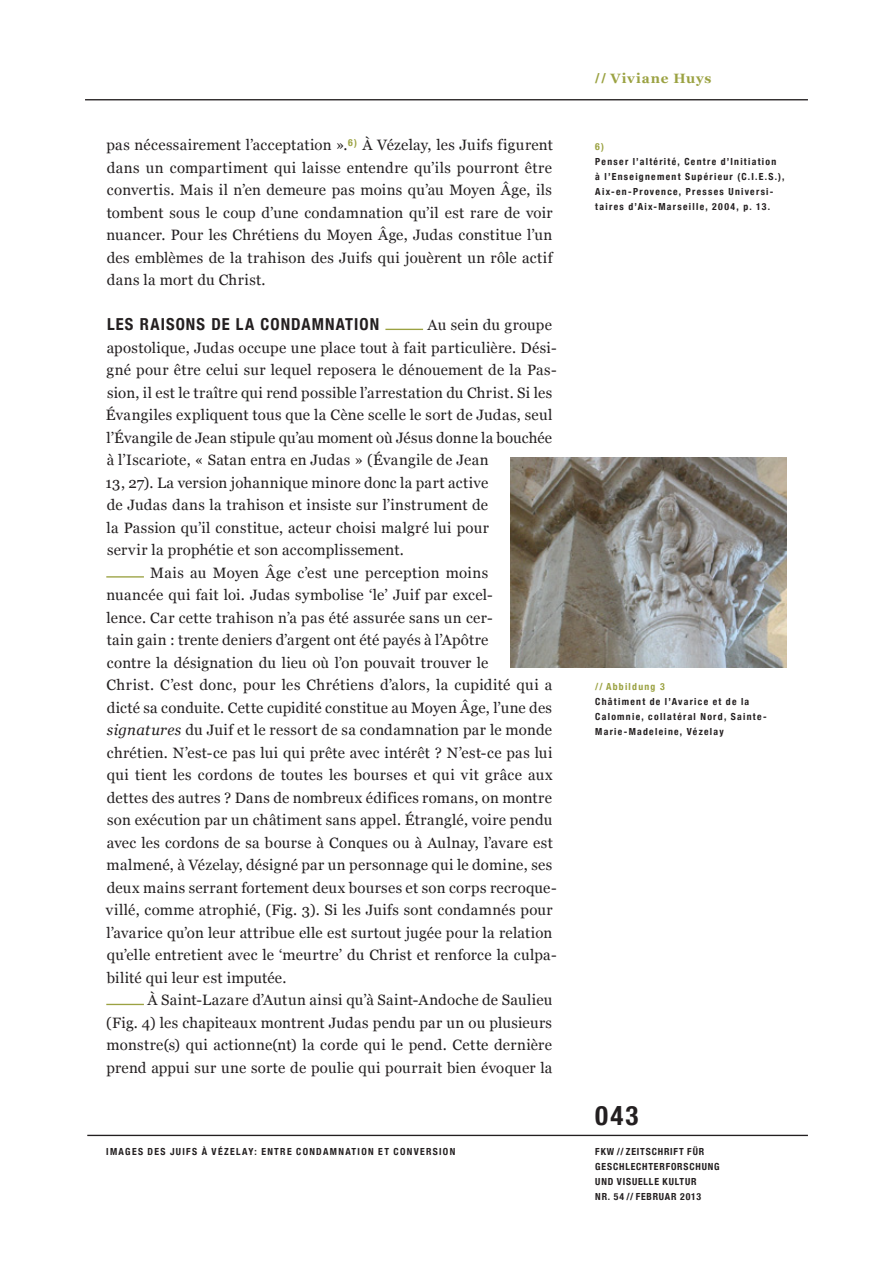
<style>
.page{position:relative;width:893px;height:1263px;background:#fff}
.page>*{position:absolute;margin:0;border:0;box-sizing:border-box;transform-origin:0 0}
.IVZ-Headline-18_21_G{font:700 condensed 27px "Helvetica Neue";color:#231f20}
.Fließtexte_Artikel{font:700 condensed 16.5px "Helvetica Neue";letter-spacing:.065em;color:#231f20}
.Fließtexte_Artikel-2{font:15px/22.5px "Georgia";letter-spacing:.02em;color:#231f20;text-align:justify}
.t1{font:700 13.5px "Georgia";letter-spacing:.06em;color:#9ba242}
.Fießtext-Fußnoten-He{font:700 condensed 9.75px/15px "Helvetica Neue";letter-spacing:.13em;color:#231f20}
.Abbildungen{font:700 condensed 9.75px/15px "Helvetica Neue";letter-spacing:.13em;color:#231f20}
.Fießtext-Fußnoten-He-2{font:700 condensed 9.75px/15px "Helvetica Neue";letter-spacing:.085em;color:#231f20}
.Titel-Läufer{font:700 condensed 9.75px "Helvetica Neue";letter-spacing:.135em;color:#231f20}
.Abbildungen-2{font:700 condensed 9.75px "Helvetica Neue";letter-spacing:.13em;color:#9ba242}
.Fießtext-Fußnoten-He-3{font:700 condensed 9.75px "Helvetica Neue";color:#9ba242}
.s1{font-style:italic}
.s2{font-family:"Helvetica Neue";font-stretch:condensed}
</style>
<div class="page">
<img style="left:510px;top:457px;width:277px;height:210px">
<hr style="left:385px;top:329px;width:38px;height:1px;background:#9ba242">
<hr style="left:106px;top:576px;width:38px;height:2px;background:#9ba242">
<hr style="left:106px;top:1004px;width:38px;height:1px;background:#9ba242">
<hr style="left:87px;top:1135px;width:721px;height:1px;background:#231f20">
<hr style="left:85px;top:99px;width:723px;height:1px;background:#231f20">
<p class="Fließtexte_Artikel-2" style="left:106px;top:134px;width:448px">pas nécessairement l’acceptation ».<sup>6)</sup> À Vézelay, les Juifs figurent dans un compartiment qui laisse entendre qu’ils pourront être convertis. Mais il n’en demeure pas moins qu’au Moyen Âge, ils tombent sous le coup d’une condamnation qu’il est rare de voir nuancer. Pour les Chrétiens du Moyen Âge, Judas constitue l’un des emblèmes de la trahison des Juifs qui jouèrent un rôle actif dans la mort du Christ.</p>
<p class="Fließtexte_Artikel" style="left:107px;top:314px;width:274px">LES RAISONS DE LA CONDAMNATION</p>
<p class="Fließtexte_Artikel-2" style="left:105px;top:314px;width:453px;text-align:left;text-indent:322px">Au sein du groupe apostolique, Judas occupe une place tout à fait particulière. Dési&shy;gné pour être celui sur lequel reposera le dénouement de la Pas&shy;sion, il est le traître qui rend possible l’arrestation du Christ. Si les Évangiles expliquent tous que la Cène scelle le sort de Judas, seul l’Évangile de Jean stipule qu’au moment où Jésus donne la bouchée à l’Iscariote, « Satan entra en Judas » (Évangile de Jean<br>13, 27). La version johannique minore donc la part active<br>de Judas dans la trahison et insiste sur l’instrument de<br>la Passion qu’il constitue, acteur choisi malgré lui pour<br>servir la prophétie et son accomplissement.</p>
<p class="Fließtexte_Artikel-2" style="left:106px;top:561px;width:452px;text-align:left;text-indent:44px">Mais au Moyen Âge c’est une perception moins<br>nuancée qui fait loi. Judas symbolise ‘le’ Juif par excel-<br>lence. Car cette trahison n’a pas été assurée sans un cer-<br>tain gain : trente deniers d’argent ont été payés à l’Apôtre<br>contre la désignation du lieu où l’on pouvait trouver le<br>Christ. C’est donc, pour les Chrétiens d’alors, la cupidité qui a dicté sa conduite. Cette cupidité constitue au Moyen Âge, l’une des <span class="s1">signatures</span> du Juif et le ressort de sa condamnation par le monde chrétien. N’est-ce pas lui qui prête avec intérêt ? N’est-ce pas lui qui tient les cordons de toutes les bourses et qui vit grâce aux dettes des autres ? Dans de nombreux édifices romans, on montre son exécution par un châtiment sans appel. Étranglé, voire pendu avec les cordons de sa bourse à Conques ou à Aulnay, l’avare est malmené, à Vézelay, désigné par un personnage qui le domine, ses deux mains serrant fortement deux bourses et son corps recroque&shy;villé, comme atrophié, (Fig. 3). Si les Juifs sont condamnés pour l’avarice qu’on leur attribue elle est surtout jugée pour la relation qu’elle entretient avec le ‘meurtre’ du Christ et renforce la culpa&shy;bilité qui leur est imputée.</p>
<p class="Fließtexte_Artikel-2" style="left:106px;top:989px;width:448px;text-indent:41px">À Saint-Lazare d’Autun ainsi qu’à Saint-Andoche de Saulieu (Fig. 4) les chapiteaux montrent Judas pendu par un ou plusieurs monstre(s) qui actionne(nt) la corde qui le pend. Cette dernière prend appui sur une sorte de poulie qui pourrait bien évoquer la</p>
<p class="Titel-Läufer" style="left:106px;top:1146px;width:350px">IMAGES DES JUIFS À VÉZELAY: ENTRE CONDAMNATION ET CONVERSION</p>
<p class="t1" style="left:595px;top:69px;width:118px"><span class="s2">//</span> Viviane Huys</p>
<p class="Fießtext-Fußnoten-He-3" style="left:595px;top:141px;width:10px">6)</p>
<p class="Fießtext-Fußnoten-He" style="left:595px;top:154px;width:191px">Penser l’altérité, Centre d’Initiation<br>à l’Enseignement Supérieur (C.I.E.S.), Aix-en-Provence, Presses Universi&shy;taires d’Aix-Marseille, 2004, p. 13.</p>
<p class="Abbildungen-2" style="left:595px;top:681px;width:71px">// Abbildung 3</p>
<p class="Abbildungen" style="left:595px;top:694px;width:173px">Châtiment de l’Avarice et de la<br>Calomnie, collatéral Nord, Sainte-<br>Marie-Madeleine, Vézelay</p>
<p class="IVZ-Headline-18_21_G" style="left:595px;top:1099px;width:45px">043</p>
<p class="Fießtext-Fußnoten-He-2" style="left:595px;top:1144px;width:126px">FKW // ZEITSCHRIFT FÜR<br>GESCHLECHTERFORSCHUNG<br>UND VISUELLE KULTUR<br>NR. 54 // FEBRUAR 2013</p>
</div>
